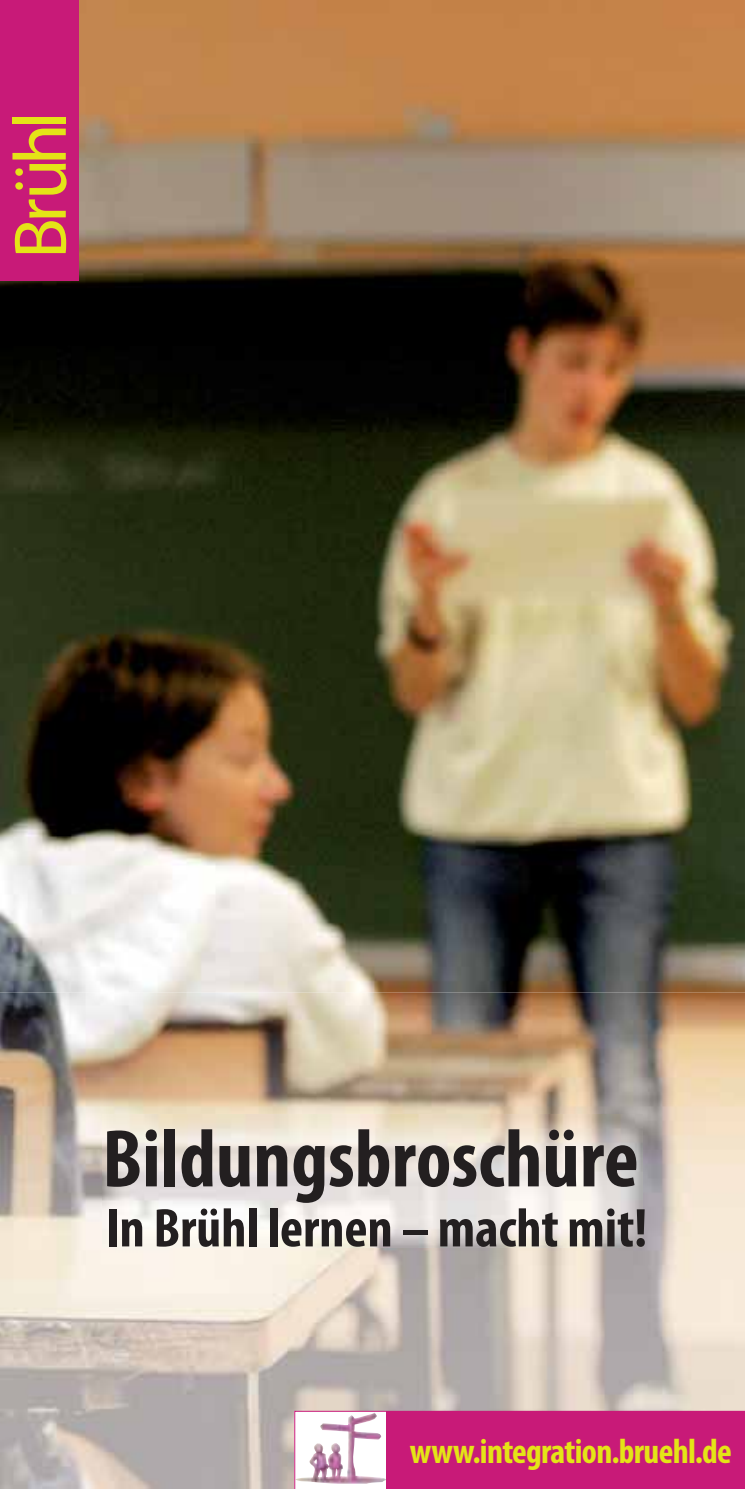
<style>
.page{position:relative;width:745px;height:1489px;background:#fff}
.page>*{position:absolute;margin:0;border:0;box-sizing:border-box;transform-origin:0 0}
.t1{font:700 condensed 82.5px "Myriad Pro";color:#231f20}
.t2{font:75px "Myriad Pro";letter-spacing:-.07em;color:#e4e417}
.t3{font:700 condensed 55px "Myriad Pro";color:#231f20}
.t4{font:700 condensed 35px "Myriad Pro";letter-spacing:-.02em;color:#e4e417}
</style>
<div class="page">
<img style="left:0;top:0;width:744px;height:992px">
<img style="left:0;top:992px;width:744px;height:496px">
<div style="left:0;top:0;width:78px;height:281px;background:#c81a78"></div>
<img style="left:102px;top:1114px;width:540px;height:133px">
<svg style="left:294px;top:1410px;width:450px;height:78px;background:#ce418d"></svg>
<h2 class="t2" style="left:-4px;top:259px;width:149px;rotate:-90deg">Brühl</h2>
<h1 class="t1" style="left:102px;top:1127px;width:537px">Bildungsbroschüre</h1>
<h3 class="t3" style="left:106px;top:1207px;width:542px">In Brühl lernen – macht mit!</h3>
<p class="t4" style="left:409px;top:1437px;width:323px">www.integration.bruehl.de</p>
</div>
